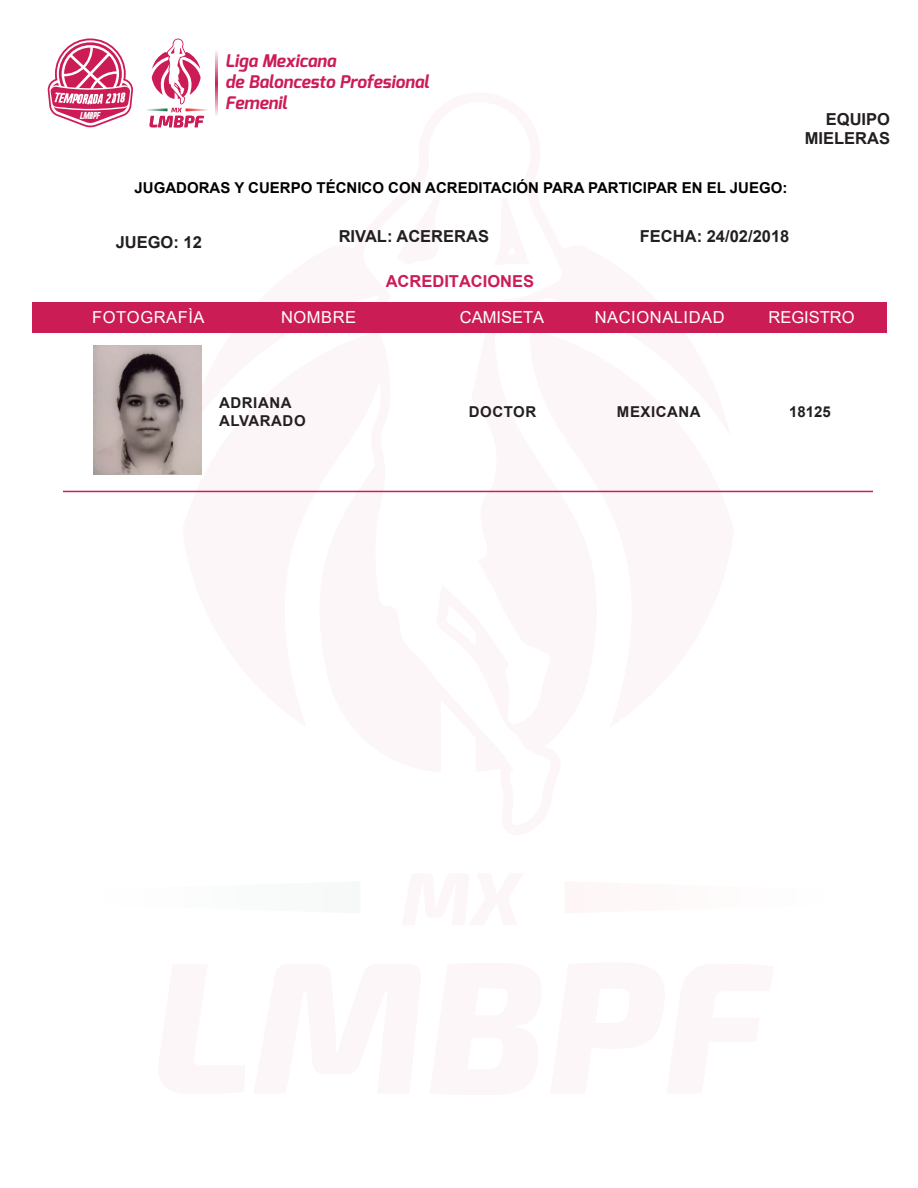
<style>
.page{position:relative;width:918px;height:1188px;background:#fff}
.page>*{position:absolute;margin:0;border:0;box-sizing:border-box;transform-origin:0 0}
.t1{font:italic 700 17.4px/20.9px "Exo";color:#cc1c56}
.t2{font:700 16.5px/19.8px "Arial";color:#231f20;text-align:right}
.t3{font:16.5px "Arial";letter-spacing:.035em;color:#fff}
.t4{font:16.5px "Arial";color:#fff}
.t5{font:700 16.5px "Arial";color:#cc1c56}
.t6{font:700 15px "Arial";color:#000001}
.t7{font:700 15px/18px "Arial";letter-spacing:.035em;color:#231f20}
.t8{font:9.75px "Urae Nium";color:#fff}
</style>
<div class="page">
<svg style="left:361px;top:302px;width:203px;height:191px"></svg>
<div style="left:33px;top:303px;width:854px;height:30px;background:#cc1c56"></div>
<svg style="left:146px;top:38px;width:62px;height:90px"></svg>
<svg style="left:215px;top:51px;width:2px;height:65px"></svg>
<svg style="left:48px;top:45px;width:85px;height:82px"></svg>
<img style="left:94px;top:345px;width:108px;height:129px">
<hr style="left:63px;top:491px;width:810px;height:1px;background:#cc1f56">
<p class="t1" style="left:225px;top:50px;width:205px">Liga Mexicana<br>de Baloncesto Profesional<br>Femenil</p>
<p class="t8" style="left:80px;top:112px;width:22px">lmbpf</p>
<p class="t2" style="left:805px;top:109px;width:87px">EQUIPO<br>MIELERAS</p>
<p class="t6" style="left:135px;top:178px;width:654px">JUGADORAS Y CUERPO TÉCNICO CON ACREDITACIÓN PARA PARTICIPAR EN EL JUEGO:</p>
<p class="t2" style="left:116px;top:233px;width:88px">JUEGO: 12</p>
<p class="t2" style="left:339px;top:226px;width:152px">RIVAL: ACERERAS</p>
<p class="t2" style="left:640px;top:226px;width:151px">FECHA: 24/02/2018</p>
<p class="t5" style="left:386px;top:270px;width:150px">ACREDITACIONES</p>
<p class="t3" style="left:92px;top:306px;width:114px">FOTOGRAFÌA</p>
<p class="t3" style="left:281px;top:306px;width:77px">NOMBRE</p>
<p class="t4" style="left:460px;top:306px;width:86px">CAMISETA</p>
<p class="t4" style="left:769px;top:306px;width:88px">REGISTRO</p>
<p class="t3" style="left:595px;top:306px;width:131px">NACIONALIDAD</p>
<p class="t7" style="left:219px;top:394px;width:88px">ADRIANA<br>ALVARADO</p>
<p class="t7" style="left:469px;top:403px;width:69px">DOCTOR</p>
<p class="t7" style="left:617px;top:403px;width:85px">MEXICANA</p>
<p class="t7" style="left:789px;top:403px;width:43px">18125</p>
</div>
